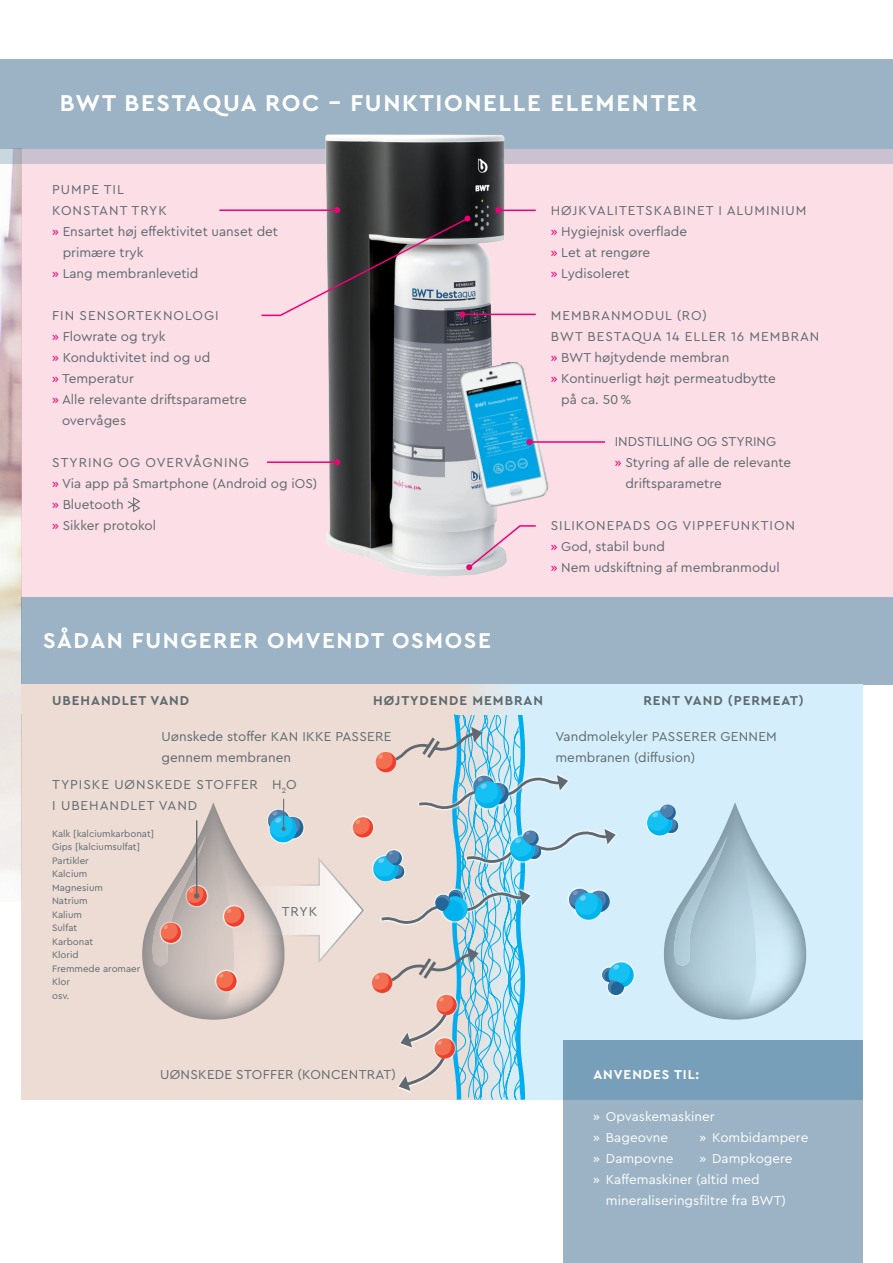
<style>
.page{position:relative;width:893px;height:1263px;background:#fff}
.page>*{position:absolute;margin:0;border:0;box-sizing:border-box;transform-origin:0 0}
.t1{font:700 24px "Cera PRO";letter-spacing:.07em;color:#fff}
.t2{font:700 22.5px "Cera PRO";letter-spacing:.07em;color:#fff}
.t3{font:13.5px/21px "Cera PRO";color:#5f696f}
.t4{font:13.5px/21px "Cera PRO";letter-spacing:.07em;color:#5f696f}
.t5{font:13.5px/21px "Cera PRO";color:#fff}
.t6{font:700 13.5px "Cera PRO";letter-spacing:.07em;color:#5f696f}
.t7{font:13.5px "Cera PRO";letter-spacing:.02em;color:#5f696f}
.t8{font:700 13.5px "Cera PRO";letter-spacing:.07em;color:#fff}
.t9{font:9.75px/13.5px "Cera PRO";color:#5f696f}
.s1{color:#ed0275}
</style>
<div class="page">
<img style="left:0;top:164px;width:21px;height:710px">
<div style="left:0;top:60px;width:893px;height:89px;background:#9bb3c4"></div>
<div style="left:21px;top:149px;width:872px;height:447px;background:#fbdee6"></div>
<div style="left:0;top:149px;width:893px;height:15px;background:#cac2d0"></div>
<img style="left:325px;top:134px;width:211px;height:443px">
<div style="left:21px;top:714px;width:466px;height:385px;background:#ecdcd4"></div>
<div style="left:487px;top:714px;width:376px;height:385px;background:#d4effb"></div>
<svg style="left:646px;top:804px;width:33px;height:33px"></svg>
<svg style="left:128px;top:497px;width:12px;height:15px"></svg>
<hr style="left:219px;top:209px;width:118px;height:2px;background:#ed0275">
<hr style="left:267px;top:461px;width:70px;height:2px;background:#ed0275">
<svg style="left:334px;top:459px;width:6px;height:6px"></svg>
<img style="left:202px;top:802px;width:15px;height:28px">
<img style="left:142px;top:830px;width:75px;height:190px">
<img style="left:153px;top:836px;width:53px;height:129px">
<svg style="left:215px;top:969px;width:2px;height:24px"></svg>
<svg style="left:185px;top:884px;width:23px;height:23px"></svg>
<svg style="left:186px;top:886px;width:21px;height:20px"></svg>
<svg style="left:159px;top:921px;width:23px;height:23px"></svg>
<svg style="left:161px;top:922px;width:20px;height:21px"></svg>
<svg style="left:162px;top:923px;width:19px;height:20px"></svg>
<hr style="left:196px;top:820px;width:1px;height:76px;background:#5f696f">
<svg style="left:188px;top:887px;width:19px;height:19px"></svg>
<svg style="left:466px;top:524px;width:70px;height:46px"></svg>
<hr style="left:498px;top:210px;width:38px;height:1px;background:#ed0275">
<svg style="left:495px;top:207px;width:6px;height:6px"></svg>
<hr style="left:462px;top:314px;width:74px;height:1px;background:#ed0275">
<svg style="left:260px;top:207px;width:210px;height:110px"></svg>
<div style="left:563px;top:1040px;width:300px;height:223px;background:#9bb3c4"></div>
<div style="left:563px;top:1040px;width:300px;height:59px;background:#789fb9"></div>
<div style="left:21px;top:596px;width:872px;height:88px;background:#9bb3c4"></div>
<div style="left:21px;top:684px;width:466px;height:30px;background:#ecdcd4"></div>
<div style="left:487px;top:684px;width:376px;height:30px;background:#d4effb"></div>
<svg style="left:217px;top:684px;width:418px;height:416px"></svg>
<img style="left:723px;top:802px;width:24px;height:28px">
<img style="left:664px;top:830px;width:142px;height:190px">
<img style="left:674px;top:836px;width:53px;height:129px">
<img style="left:459px;top:361px;width:90px;height:147px">
<hr style="left:530px;top:441px;width:75px;height:2px;background:#ed0275">
<svg style="left:527px;top:439px;width:6px;height:6px"></svg>
<h1 class="t1" style="left:60px;top:87px;width:639px">BWT BESTAQUA ROC – FUNKTIONELLE ELEMENTER</h1>
<p class="t4" style="left:52px;top:179px;width:73px">PUMPE TIL</p>
<p class="t4" style="left:52px;top:200px;width:116px">KONSTANT TRYK</p>
<p class="t3" style="left:52px;top:221px;width:227px"><span class="s1">»</span> Ensartet høj effektivitet uanset det</p>
<p class="t3" style="left:63px;top:242px;width:82px">primære tryk</p>
<p class="t3" style="left:52px;top:263px;width:148px"><span class="s1">»</span> Lang membranlevetid</p>
<p class="t4" style="left:52px;top:305px;width:168px">FIN SENSORTEKNOLOGI</p>
<p class="t3" style="left:52px;top:326px;width:115px"><span class="s1">»</span> Flowrate og tryk</p>
<p class="t3" style="left:52px;top:347px;width:160px"><span class="s1">»</span> Konduktivitet ind og ud</p>
<p class="t3" style="left:52px;top:368px;width:83px"><span class="s1">»</span> Temperatur</p>
<p class="t3" style="left:52px;top:389px;width:196px"><span class="s1">»</span> Alle relevante driftsparametre</p>
<p class="t3" style="left:62px;top:410px;width:66px">overvåges</p>
<p class="t3" style="left:52px;top:452px;width:267px">STYRING OG OVERVÅGNING<br><span class="s1">»</span> Via app på Smartphone (Android og iOS) <span class="s1">»</span> Bluetooth<br><span class="s1">»</span> Sikker protokol</p>
<h2 class="t2" style="left:43px;top:626px;width:449px">SÅDAN FUNGERER OMVENDT OSMOSE</h2>
<p class="t3" style="left:551px;top:200px;width:257px">HØJKVALITETSKABINET I ALUMINIUM <span class="s1">»</span> Hygiejnisk overflade<br><span class="s1">»</span> Let at rengøre<br><span class="s1">»</span> Lydisoleret</p>
<p class="t4" style="left:551px;top:305px;width:158px">MEMBRANMODUL (RO)</p>
<p class="t4" style="left:551px;top:326px;width:270px">BWT BESTAQUA 14 ELLER 16 MEMBRAN</p>
<p class="t3" style="left:551px;top:347px;width:180px"><span class="s1">»</span> BWT højtydende membran</p>
<p class="t3" style="left:551px;top:368px;width:227px"><span class="s1">»</span> Kontinuerligt højt permeatudbytte</p>
<p class="t3" style="left:561px;top:389px;width:72px">på ca. 50 %</p>
<p class="t3" style="left:615px;top:431px;width:163px">INDSTILLING OG STYRING</p>
<p class="t3" style="left:615px;top:452px;width:178px"><span class="s1">»</span> Styring af alle de relevante</p>
<p class="t3" style="left:625px;top:473px;width:98px">driftsparametre</p>
<p class="t3" style="left:551px;top:515px;width:246px">SILIKONEPADS OG VIPPEFUNKTION <span class="s1">»</span> God, stabil bund<br><span class="s1">»</span> Nem udskiftning af membranmodul</p>
<p class="t6" style="left:52px;top:691px;width:138px">UBEHANDLET VAND</p>
<p class="t6" style="left:373px;top:691px;width:171px">HØJTYDENDE MEMBRAN</p>
<p class="t6" style="left:643px;top:691px;width:162px">RENT VAND (PERMEAT)</p>
<p class="t3" style="left:161px;top:725px;width:231px">Uønskede stoffer KAN IKKE PASSERE gennem membranen</p>
<p class="t3" style="left:555px;top:725px;width:223px">Vandmolekyler PASSERER GENNEM membranen (diffusion)</p>
<p class="t3" style="left:272px;top:773px;width:26px">H<sub>2</sub>O</p>
<p class="t4" style="left:52px;top:773px;width:207px">TYPISKE UØNSKEDE STOFFER<br>I UBEHANDLET VAND</p>
<p class="t9" style="left:52px;top:826px;width:104px">Kalk [kalciumkarbonat]<br>Gips [kalciumsulfat]<br>Partikler<br>Kalcium<br>Magnesium<br>Natrium<br>Kalium<br>Sulfat<br>Karbonat<br>Klorid<br>Fremmede aromaer<br>Klor<br>osv.</p>
<p class="t3" style="left:282px;top:901px;width:37px">TRYK</p>
<p class="t7" style="left:160px;top:1065px;width:237px">UØNSKEDE STOFFER (KONCENTRAT)</p>
<p class="t8" style="left:593px;top:1065px;width:107px">ANVENDES TIL:</p>
<p class="t5" style="left:593px;top:1105px;width:123px">» Opvaskemaskiner » Bageovne</p>
<p class="t5" style="left:699px;top:1126px;width:110px">» Kombidampere</p>
<p class="t5" style="left:593px;top:1147px;width:201px;text-indent:106px">» Dampkogere » Kaffemaskiner (altid med</p>
<p class="t5" style="left:606px;top:1189px;width:182px">mineraliseringsfiltre fra BWT)</p>
<p class="t5" style="left:593px;top:1147px;width:82px">» Dampovne</p>
</div>
